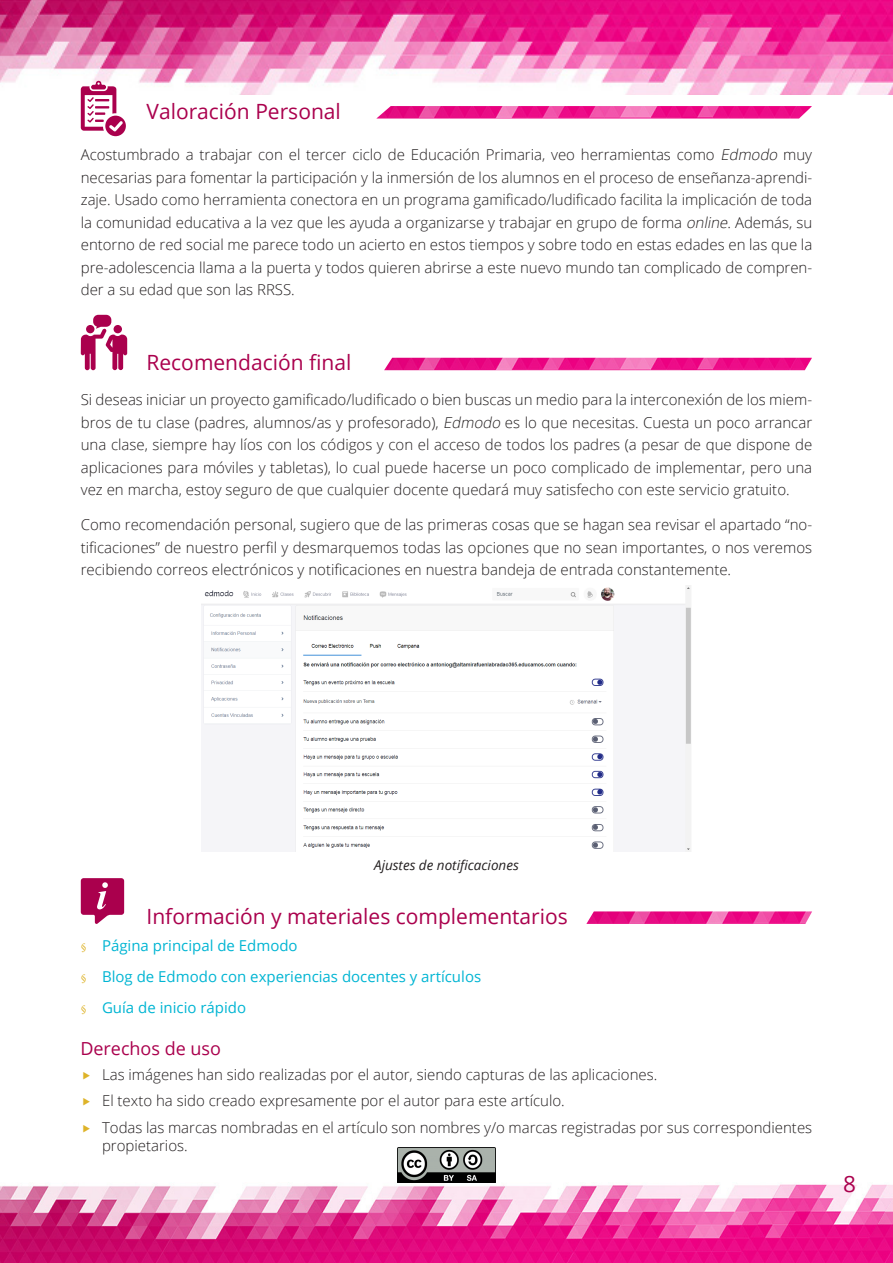
<style>
.page{position:relative;width:893px;height:1263px;background:#fff}
.page>*{position:absolute;margin:0;border:0;box-sizing:border-box;transform-origin:0 0}
.t1{font:22.5px "Open Sans";color:#aa004d}
.t2{font:21px "Open Sans";color:#aa004d}
.t3{font:18px "Open Sans";color:#aa004d}
.base{font:300 15px/22.5px "Open Sans";color:#231f20;text-align:justify}
.t4{font:15px "Open Sans";color:#00b5d3}
.pie_foto{font:italic 13.5px "Open Sans";color:#231f20}
.s1{font-style:italic}
.s2{font-family:"Minion Pro";font-size:12px;color:#deb328}
</style>
<div class="page">
<img style="left:0;top:1182px;width:847px;height:81px">
<img style="left:847px;top:1184px;width:46px;height:79px">
<img style="left:0;top:0;width:893px;height:94px">
<svg style="left:81px;top:81px;width:45px;height:55px"></svg>
<img style="left:376px;top:106px;width:436px;height:13px">
<svg style="left:81px;top:315px;width:46px;height:55px"></svg>
<img style="left:384px;top:358px;width:428px;height:12px">
<img style="left:202px;top:586px;width:489px;height:265px">
<svg style="left:81px;top:878px;width:43px;height:46px"></svg>
<img style="left:586px;top:911px;width:226px;height:13px">
<img style="left:397px;top:1148px;width:99px;height:34px">
<p class="t2" style="left:147px;top:97px;width:196px">Valoración Personal</p>
<p class="base" style="left:81px;top:143px;width:733px">Acostumbrado a trabajar con el tercer ciclo de Educación Primaria, veo herramientas como <span class="s1">Edmodo</span> muy necesarias para fomentar la participación y la inmersión de los alumnos en el proceso de enseñanza-aprendi&shy;zaje. Usado como herramienta conectora en un programa gamificado/ludificado facilita la implicación de toda la comunidad educativa a la vez que les ayuda a organizarse y trabajar en grupo de forma <span class="s1">online</span>. Además, su entorno de red social me parece todo un acierto en estos tiempos y sobre todo en estas edades en las que la pre-adolescencia llama a la puerta y todos quieren abrirse a este nuevo mundo tan complicado de compren&shy;der a su edad que son las RRSS.</p>
<p class="t2" style="left:147px;top:348px;width:206px">Recomendación final</p>
<p class="base" style="left:81px;top:388px;width:733px">Si deseas iniciar un proyecto gamificado/ludificado o bien buscas un medio para la interconexión de los miem&shy;bros de tu clase (padres, alumnos/as y profesorado), <span class="s1">Edmodo</span> es lo que necesitas. Cuesta un poco arrancar una clase, siempre hay líos con los códigos y con el acceso de todos los padres (a pesar de que dispone de aplicaciones para móviles y tabletas), lo cual puede hacerse un poco complicado de implementar, pero una vez en marcha, estoy seguro de que cualquier docente quedará muy satisfecho con este servicio gratuito.</p>
<p class="base" style="left:81px;top:513px;width:733px">Como recomendación personal, sugiero que de las primeras cosas que se hagan sea revisar el apartado “no&shy;tificaciones” de nuestro perfil y desmarquemos todas las opciones que no sean importantes, o nos veremos recibiendo correos electrónicos y notificaciones en nuestra bandeja de entrada constantemente.</p>
<p class="pie_foto" style="left:374px;top:856px;width:146px">Ajustes de notificaciones</p>
<p class="t2" style="left:147px;top:902px;width:423px">Información y materiales complementarios</p>
<p class="t4" style="left:81px;top:935px;width:218px"><span class="s2">f</span> Página principal de Edmodo</p>
<p class="t4" style="left:81px;top:966px;width:402px"><span class="s2">f</span> Blog de Edmodo con experiencias docentes y artículos</p>
<p class="t4" style="left:81px;top:997px;width:167px"><span class="s2">f</span> Guía de inicio rápido</p>
<p class="t3" style="left:80px;top:1036px;width:142px">Derechos de uso</p>
<p class="base" style="left:102px;top:1063px;width:557px">Las imágenes han sido realizadas por el autor, siendo capturas de las aplicaciones.</p>
<p class="base" style="left:102px;top:1089px;width:464px">El texto ha sido creado expresamente por el autor para este artículo.</p>
<p class="base" style="left:102px;top:1118px;width:712px;line-height:18px">Todas las marcas nombradas en el artículo son nombres y/o marcas registradas por sus correspondientes propietarios.</p>
<h1 class="t1" style="left:843px;top:1168px;width:14px">8</h1>
</div>
